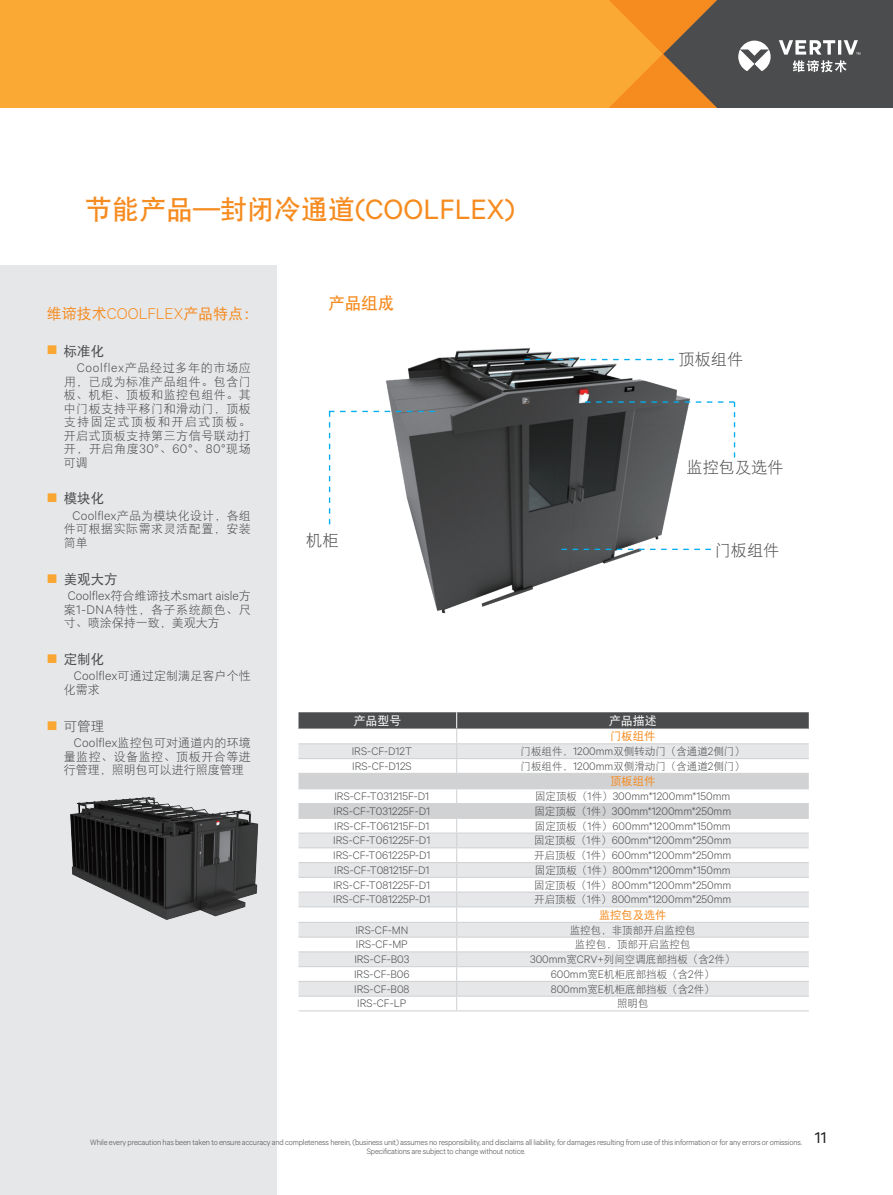
<style>
.page{position:relative;width:893px;height:1195px;background:#fff}
.page>*{position:absolute;margin:0;border:0;box-sizing:border-box;transform-origin:0 0}
.t1{font:27px "DF Hei GB W7";color:#f68b1f}
.t2{font:16.5px "DF Hei GB W7";color:#f68b1f}
.t3{font:16.2px "DF Hei GB W3";color:#4b4c4d}
.t4{font:15px "DF Hei GB W5";color:#f68b1f}
.t5{font:15px "Calibre";color:#231f20}
.t6{font:13.5px "DF Hei GB W5";color:#4b4c4d}
.t7{font:13.5px "DF Hei GB W3";color:#4b4c4d}
.t8{font:12px/13.5px "DF Hei GB W3";letter-spacing:.04em;color:#4b4c4d;text-align:justify}
.t9{font:12px/13.5px "DF Hei GB W3";color:#4b4c4d}
.t10{font:300 12px "Calibre";color:#4b4c4d}
.t11{font:12px/13.5px "DF Hei GB W3";letter-spacing:.01em;color:#4b4c4d}
.t12{font:12px "DF Hei GB W5";color:#fff}
.t13{font:11.25px "DF Hei GB W5";color:#f68b1f}
.t14{font:300 10.5px "Calibre";color:#4b4c4d}
.t15{font:10.5px "DF Hei GB W3";color:#4b4c4d}
.t16{font:300 7.5px/9px "Calibre";letter-spacing:-.025em;color:#4b4c4d;text-align:center}
.s1{font-family:"Calibre"}
.s2{font-family:"Calibre";font-weight:300}
.s3{font-family:"DF Hei GB W3";font-weight:400}
</style>
<div class="page">
<div style="left:0;top:0;width:596px;height:108px;background:#faaa34"></div>
<svg style="left:596px;top:0;width:297px;height:108px;background:#896b48"></svg>
<svg style="left:298px;top:712px;width:511px;height:298px"></svg>
<hr style="left:298px;top:1010px;width:159px;height:1px;background:#d1d2d4">
<hr style="left:457px;top:1010px;width:352px;height:1px;background:#d1d2d4">
<div style="left:0;top:265px;width:276px;height:930px;background:#e6e7e9"></div>
<img style="left:70px;top:765px;width:207px;height:169px">
<img style="left:386px;top:349px;width:292px;height:264px">
<svg style="left:504px;top:348px;width:174px;height:39px"></svg>
<svg style="left:524px;top:359px;width:150px;height:1px"></svg>
<svg style="left:565px;top:374px;width:125px;height:56px"></svg>
<svg style="left:541px;top:521px;width:170px;height:56px"></svg>
<svg style="left:561px;top:549px;width:150px;height:1px"></svg>
<svg style="left:328px;top:384px;width:127px;height:55px"></svg>
<svg style="left:329px;top:411px;width:106px;height:113px"></svg>
<svg style="left:585px;top:401px;width:150px;height:56px"></svg>
<h1 class="t1" style="left:85px;top:195px;width:431px">节能产品—封闭冷通道<span class="s1">(COOLFLEX)</span></h1>
<h3 class="t4" style="left:47px;top:306px;width:213px">维谛技术<span class="s2">COOLFLEX</span>产品特点：</h3>
<p class="t6" style="left:64px;top:343px;width:42px">标准化</p>
<p class="t8" style="left:64px;top:361px;width:189px;text-indent:13px"><span class="s2">Coolflex</span>产品经过多年的市场应用，已成为标准产品组件。包含门板、机柜、顶板和监控包组件。其中门板支持平移门和滑动门，顶板支持固定式顶板和开启式顶板。开启式顶板支持第三方信号联动打开，开启角度<span class="s2">30°</span>、<span class="s2">60°</span>、<span class="s2">80°</span>现场可调</p>
<p class="t6" style="left:64px;top:491px;width:42px">模块化</p>
<p class="t8" style="left:64px;top:509px;width:189px;text-indent:9px"><span class="s2">Coolflex</span>产品为模块化设计，各组件可根据实际需求灵活配置，安装简单</p>
<p class="t6" style="left:64px;top:571px;width:55px">美观大方</p>
<p class="t10" style="left:68px;top:588px;width:185px">Coolflex<span class="s3">符合维谛技术</span>smart aisle<span class="s3">方</span></p>
<p class="t9" style="left:64px;top:602px;width:189px">案<span class="s2">1-DNA</span>特性，各子系统颜色、尺寸、喷涂保持一致，美观大方</p>
<p class="t6" style="left:64px;top:652px;width:42px">定制化</p>
<p class="t11" style="left:64px;top:669px;width:189px;text-indent:10px"><span class="s2">Coolflex</span>可通过定制满足客户个性化需求</p>
<p class="t7" style="left:64px;top:718px;width:42px">可管理</p>
<p class="t8" style="left:64px;top:736px;width:189px;text-indent:10px"><span class="s2">Coolflex</span>监控包可对通道内的环境量监控、设备监控、顶板开合等进行管理，照明包可以进行照度管理</p>
<h2 class="t2" style="left:328px;top:294px;width:68px">产品组成</h2>
<h3 class="t3" style="left:306px;top:531px;width:34px">机柜</h3>
<h3 class="t3" style="left:678px;top:350px;width:66px">顶板组件</h3>
<h3 class="t3" style="left:687px;top:458px;width:99px">监控包及选件</h3>
<h3 class="t3" style="left:715px;top:541px;width:66px">门板组件</h3>
<p class="t12" style="left:354px;top:714px;width:49px">产品型号</p>
<p class="t12" style="left:609px;top:714px;width:49px">产品描述</p>
<p class="t13" style="left:610px;top:730px;width:46px">门板组件</p>
<p class="t14" style="left:352px;top:744px;width:62px">IRS-CF-D12T</p>
<p class="t15" style="left:521px;top:745px;width:226px">门板组件，<span class="s2">1200mm</span>双侧转动门（含通道<span class="s2">2</span>侧门）</p>
<p class="t14" style="left:352px;top:759px;width:61px">IRS-CF-D12S</p>
<p class="t15" style="left:521px;top:760px;width:226px">门板组件，<span class="s2">1200mm</span>双侧滑动门（含通道<span class="s2">2</span>侧门）</p>
<p class="t13" style="left:610px;top:775px;width:46px">顶板组件</p>
<p class="t14" style="left:334px;top:789px;width:97px">IRS-CF-T031215F-D1</p>
<p class="t14" style="left:535px;top:789px;width:197px"><span class="s3">固定顶板（</span>1<span class="s3">件）</span>300mm*1200mm*150mm</p>
<p class="t14" style="left:334px;top:804px;width:98px">IRS-CF-T031225F-D1</p>
<p class="t14" style="left:534px;top:804px;width:198px"><span class="s3">固定顶板（</span>1<span class="s3">件）</span>300mm*1200mm*250mm</p>
<p class="t14" style="left:334px;top:818px;width:97px">IRS-CF-T061215F-D1</p>
<p class="t14" style="left:535px;top:818px;width:197px"><span class="s3">固定顶板（</span>1<span class="s3">件）</span>600mm*1200mm*150mm</p>
<p class="t14" style="left:333px;top:833px;width:99px">IRS-CF-T061225F-D1</p>
<p class="t14" style="left:534px;top:833px;width:199px"><span class="s3">固定顶板（</span>1<span class="s3">件）</span>600mm*1200mm*250mm</p>
<p class="t14" style="left:333px;top:848px;width:99px">IRS-CF-T061225P-D1</p>
<p class="t14" style="left:534px;top:848px;width:199px"><span class="s3">开启顶板（</span>1<span class="s3">件）</span>600mm*1200mm*250mm</p>
<p class="t14" style="left:334px;top:863px;width:97px">IRS-CF-T081215F-D1</p>
<p class="t14" style="left:535px;top:863px;width:197px"><span class="s3">固定顶板（</span>1<span class="s3">件）</span>800mm*1200mm*150mm</p>
<p class="t14" style="left:333px;top:877px;width:98px">IRS-CF-T081225F-D1</p>
<p class="t14" style="left:534px;top:877px;width:199px"><span class="s3">固定顶板（</span>1<span class="s3">件）</span>800mm*1200mm*250mm</p>
<p class="t14" style="left:333px;top:892px;width:99px">IRS-CF-T081225P-D1</p>
<p class="t14" style="left:534px;top:892px;width:199px"><span class="s3">开启顶板（</span>1<span class="s3">件）</span>800mm*1200mm*250mm</p>
<p class="t13" style="left:599px;top:908px;width:69px">监控包及选件</p>
<p class="t14" style="left:355px;top:922px;width:54px">IRS-CF-MN</p>
<p class="t15" style="left:570px;top:924px;width:127px">监控包，非顶部开启监控包</p>
<p class="t14" style="left:356px;top:937px;width:53px">IRS-CF-MP</p>
<p class="t15" style="left:575px;top:939px;width:117px">监控包，顶部开启监控包</p>
<p class="t14" style="left:354px;top:952px;width:57px">IRS-CF-B03</p>
<p class="t15" style="left:530px;top:953px;width:207px"><span class="s2">300mm</span>宽<span class="s2">CRV+</span>列间空调底部挡板（含<span class="s2">2</span>件）</p>
<p class="t14" style="left:354px;top:967px;width:57px">IRS-CF-B06</p>
<p class="t15" style="left:551px;top:968px;width:166px"><span class="s2">600mm</span>宽<span class="s2">E</span>机柜底部挡板（含<span class="s2">2</span>件）</p>
<p class="t14" style="left:354px;top:981px;width:57px">IRS-CF-B08</p>
<p class="t15" style="left:551px;top:983px;width:165px"><span class="s2">800mm</span>宽<span class="s2">E</span>机柜底部挡板（含<span class="s2">2</span>件）</p>
<p class="t14" style="left:357px;top:996px;width:51px">IRS-CF-LP</p>
<p class="t15" style="left:617px;top:998px;width:33px">照明包</p>
<p class="t16" style="left:90px;top:1138px;width:713px">While every precaution has been taken to ensure accuracy and completeness herein, (business unit) assumes no responsibility, and disclaims all liability, for damages resulting from use of this information or for any errors or omissions.<br>Specifications are subject to change without notice.</p>
<h3 class="t5" style="left:815px;top:1127px;width:13px">11</h3>
</div>
